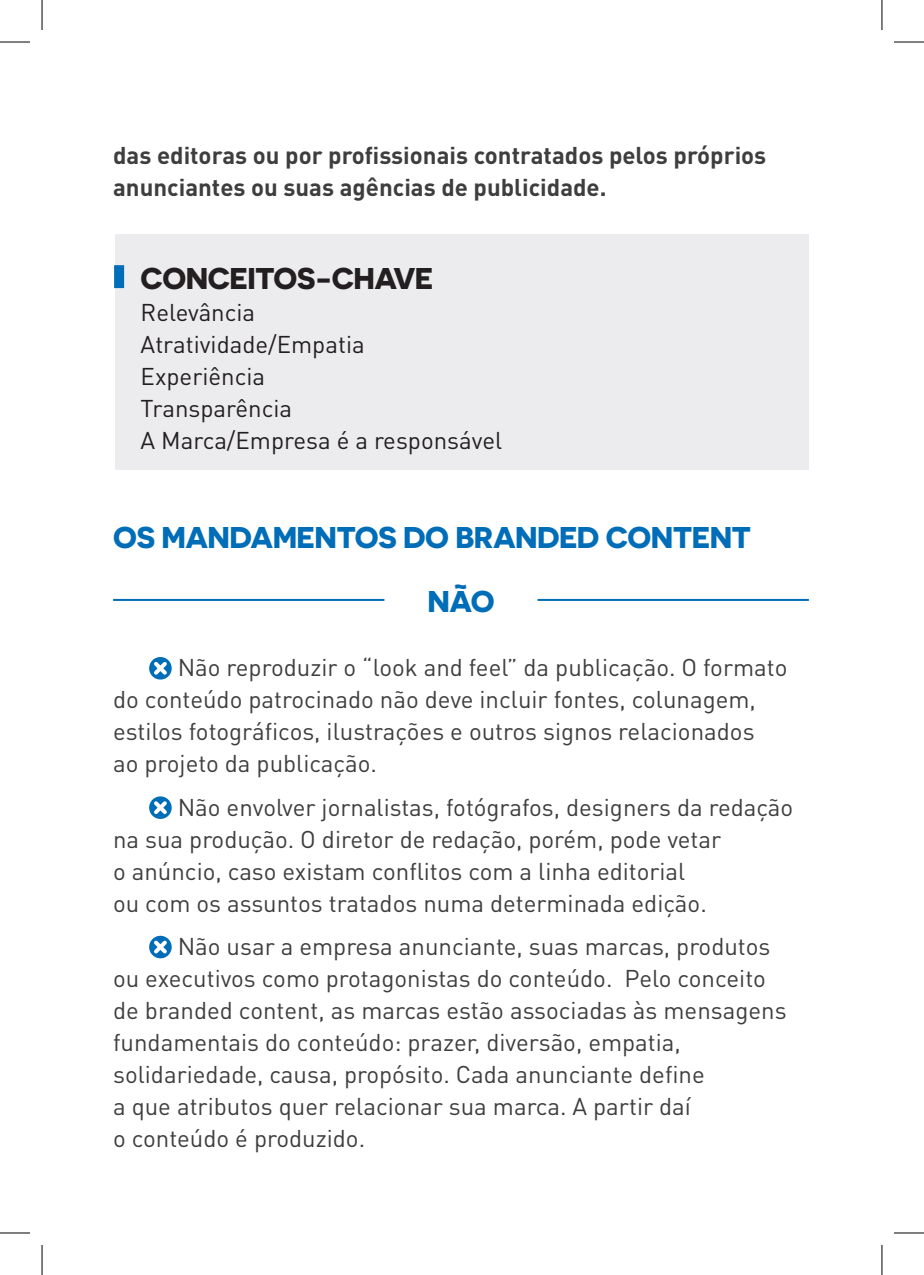
<style>
.page{position:relative;width:924px;height:1275px;background:#fff}
.page>*{position:absolute;margin:0;border:0;box-sizing:border-box;transform-origin:0 0}
.t1{font:700 30px "Novecentosanswide";letter-spacing:-.02em;color:#006db8}
.t2{font:700 30px "Novecentosanswide";letter-spacing:-.02em;color:#231f20}
.Estilo_de_parágrafo{font:24px/32px "DIN Pro";color:#3e3e3f}
.Estilo_de_parágrafo-2{font:700 24px/32px "DIN Pro";color:#3e3e3f}
.t3{font:24px "DIN Pro";color:#231f20}
</style>
<div class="page">
<svg style="left:149px;top:657px;width:23px;height:22px"></svg>
<svg style="left:150px;top:658px;width:20px;height:20px"></svg>
<svg style="left:149px;top:796px;width:23px;height:23px"></svg>
<svg style="left:150px;top:797px;width:20px;height:20px"></svg>
<svg style="left:149px;top:935px;width:23px;height:23px"></svg>
<svg style="left:150px;top:937px;width:20px;height:20px"></svg>
<div style="left:115px;top:234px;width:693px;height:236px;background:#ececee"></div>
<div style="left:114px;top:265px;width:10px;height:23px;background:#006db8"></div>
<hr style="left:113px;top:599px;width:271px;height:2px;background:#006db8">
<hr style="left:537px;top:599px;width:271px;height:2px;background:#006db8">
<hr style="left:0;top:42px;width:30px;height:1px;background:#000">
<hr style="left:893px;top:42px;width:30px;height:1px;background:#000">
<hr style="left:0;top:1232px;width:30px;height:1px;background:#000">
<hr style="left:893px;top:1232px;width:30px;height:1px;background:#000">
<hr style="left:42px;top:0;width:1px;height:30px;background:#000">
<hr style="left:42px;top:1245px;width:1px;height:30px;background:#000">
<hr style="left:881px;top:0;width:1px;height:30px;background:#000">
<hr style="left:881px;top:1245px;width:1px;height:30px;background:#000">
<p class="Estilo_de_parágrafo-2" style="left:113px;top:139px;width:654px">das editoras ou por profissionais contratados pelos próprios anunciantes ou suas agências de publicidade.</p>
<p class="t2" style="left:141px;top:260px;width:294px">CONCEITOS-CHAVE</p>
<p class="t3" style="left:141px;top:296px;width:116px">Relevância</p>
<p class="t3" style="left:141px;top:328px;width:225px">Atratividade/Empatia</p>
<p class="t3" style="left:141px;top:360px;width:126px">Experiência</p>
<p class="t3" style="left:141px;top:392px;width:153px">Transparência</p>
<p class="t3" style="left:141px;top:424px;width:363px">A Marca/Empresa é a responsável</p>
<p class="t1" style="left:113px;top:519px;width:639px">OS MANDAMENTOS DO BRANDED CONTENT</p>
<p class="t1" style="left:427px;top:583px;width:68px">NÃO</p>
<p class="Estilo_de_parágrafo" style="left:113px;top:650px;width:675px;text-indent:65px">Não reproduzir o “look and feel” da publicação. O formato do conteúdo patrocinado não deve incluir fontes, colunagem, estilos fotográficos, ilustrações e outros signos relacionados<br>ao projeto da publicação.</p>
<p class="Estilo_de_parágrafo" style="left:113px;top:790px;width:681px;text-indent:65px">Não envolver jornalistas, fotógrafos, designers da redação na sua produção. O diretor de redação, porém, pode vetar<br>o anúncio, caso existam conflitos com a linha editorial<br>ou com os assuntos tratados numa determinada edição.</p>
<p class="Estilo_de_parágrafo" style="left:113px;top:929px;width:674px;text-indent:65px">Não usar a empresa anunciante, suas marcas, produtos ou executivos como protagonistas do conteúdo. Pelo conceito de branded content, as marcas estão associadas às mensagens fundamentais do conteúdo: prazer, diversão, empatia, solidariedade, causa, propósito. Cada anunciante define<br>a que atributos quer relacionar sua marca. A partir daí<br>o conteúdo é produzido.</p>
</div>
